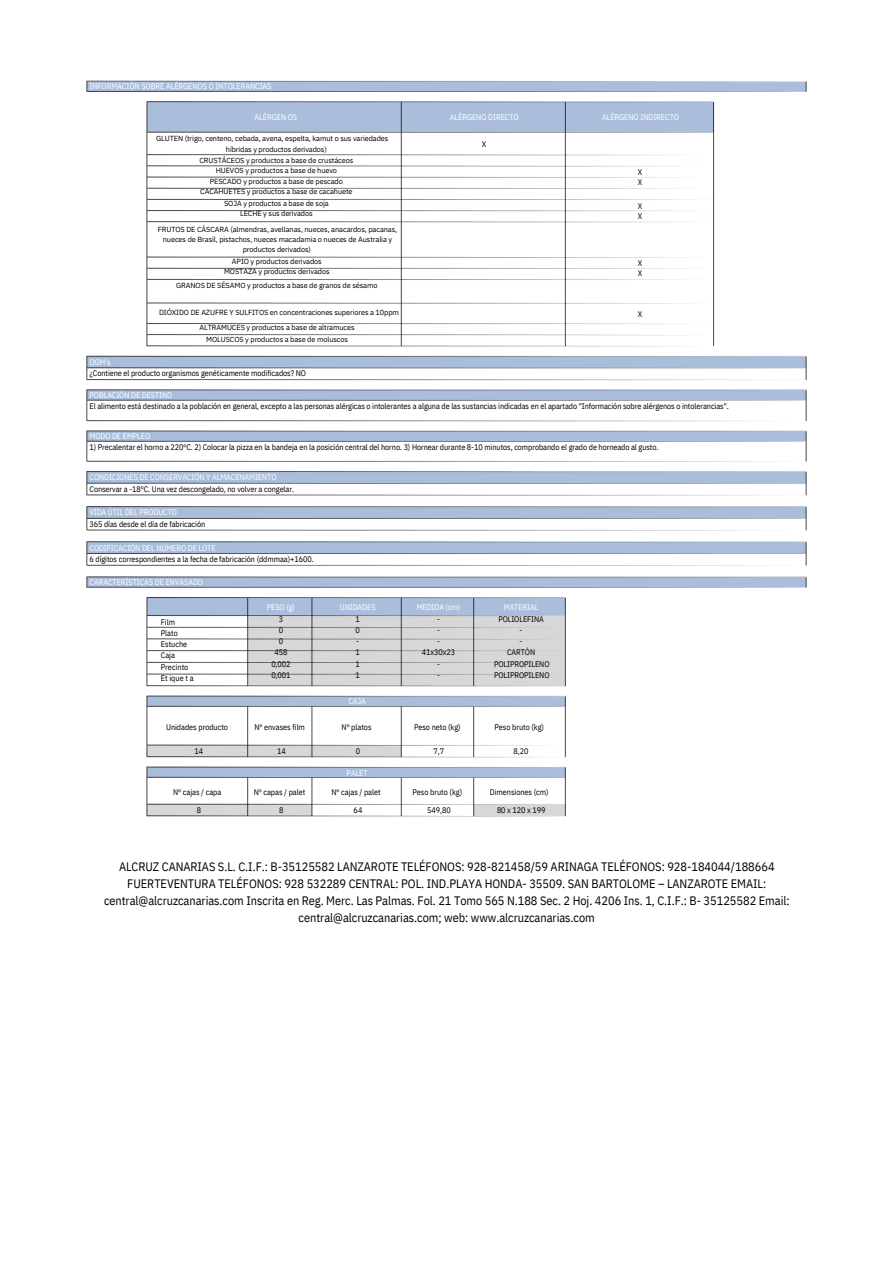
<style>
.page{position:relative;width:894px;height:1264px;background:#fff}
.page>*{position:absolute;margin:0;border:0;box-sizing:border-box;transform-origin:0 0}
.t1{font:12.3px/16.8px "IBM Plex Sans Cond";letter-spacing:-.005em;color:#000;text-align:center}
.t2{font:8.1px/11.2px "IBM Plex Sans Cond";letter-spacing:-.01em;color:#000}
.t3{font:8.1px/11.2px "IBM Plex Sans Cond";letter-spacing:-.005em;color:#fff;text-align:center}
.t4{font:7.35px/10.2px "IBM Plex Sans";letter-spacing:-.015em;color:#000;text-align:center}
.s1{color:#fff}
.s2{color:#000}
</style>
<div class="page">
<img style="left:86px;top:80px;width:721px;height:737px">
<p class="t3" style="left:89px;top:81px;width:183px">INFORMACIÓN SOBRE ALÉRGENOS O INTOLERANCIAS</p>
<p class="t3" style="left:254px;top:112px;width:44px">ALÉRGEN OS</p>
<p class="t4" style="left:156px;top:133px;width:234px">GLUTEN (trigo, centeno, cebada, avena, espelta, kamut o sus variedades</p>
<p class="t4" style="left:226px;top:144px;width:102px">híbridas y productos derivados)</p>
<p class="t4" style="left:199px;top:155px;width:155px">CRUSTÁCEOS y productos a base de crustáceos</p>
<p class="t4" style="left:216px;top:165px;width:123px">HUEVOS y productos a base de huevo</p>
<h2 class="t4" style="left:210px;top:176px;width:134px">PESCADO y productos a base de pescado</h2>
<p class="t4" style="left:200px;top:186px;width:154px">CACAHUETES y productos a base de cacahuete</p>
<p class="t4" style="left:224px;top:198px;width:106px">SOJA y productos a base de soja</p>
<p class="t4" style="left:240px;top:208px;width:74px">LECHE y sus derivados</p>
<p class="t4" style="left:158px;top:224px;width:241px">FRUTOS DE CÁSCARA (almendras, avellanas, nueces, anacardos, pacanas,</p>
<p class="t4" style="left:163px;top:234px;width:231px">nueces de Brasil, pistachos, nueces macadamia o nueces de Australia y</p>
<p class="t4" style="left:243px;top:244px;width:70px">productos derivados)</p>
<p class="t4" style="left:224px;top:256px;width:107px">APIO y productos derivados<br>MOSTAZA y productos derivados</p>
<p class="t4" style="left:176px;top:280px;width:203px">GRANOS DE SÉSAMO y productos a base de granos de sésamo</p>
<p class="t4" style="left:159px;top:307px;width:241px">DIÓXIDO DE AZUFRE Y SULFITOS en concentraciones superiores a 10ppm</p>
<p class="t4" style="left:199px;top:322px;width:157px">ALTRAMUCES y productos a base de altramuces</p>
<h1 class="t4" style="left:206px;top:334px;width:143px">MOLUSCOS y productos a base de moluscos</h1>
<h2 class="t2" style="left:89px;top:356px;width:218px"><span class="s1">OGM's<br></span>¿Contiene el producto organismos genéticamente modificados? NO</h2>
<p class="t3" style="left:449px;top:112px;width:70px">ALÉRGENO DIRECTO</p>
<h2 class="t2" style="left:481px;top:138px;width:6px">X</h2>
<p class="t3" style="left:602px;top:112px;width:78px">ALÉRGENO INDIRECTO</p>
<p class="t2" style="left:637px;top:167px;width:6px;line-height:10.2px">X<br>X</p>
<p class="t2" style="left:637px;top:200px;width:6px;line-height:10.2px">X<br>X</p>
<p class="t2" style="left:637px;top:258px;width:6px;line-height:10.2px">X<br>X</p>
<p class="t2" style="left:637px;top:308px;width:6px">X</p>
<h2 class="t2" style="left:89px;top:389px;width:640px"><span class="s1">POBLACIÓN DE DESTINO<br></span>El alimento está destinado a la población en general, excepto a las personas alérgicas o intolerantes a alguna de las sustancias indicadas en el apartado "Información sobre alérgenos o intolerancias".</h2>
<h2 class="t3" style="left:89px;top:430px;width:62px">MODO DE EMPLEO</h2>
<h2 class="t2" style="left:89px;top:441px;width:570px">1) Precalentar el horno a 220ºC. 2) Colocar la pizza en la bandeja en la posición central del horno. 3) Hornear durante 8-10 minutos, comprobando el grado de horneado al gusto.</h2>
<p class="t2" style="left:89px;top:471px;width:206px"><span class="s1">CONDICIONES DE CONSERVACIÓN Y ALMACENAMIENTO<br></span>Conservar a -18ºC. Una vez descongelado, no volver a congelar.</p>
<h2 class="t2" style="left:89px;top:506px;width:117px"><span class="s1">VIDA ÚTIL DEL PRODUCTO<br></span>365 días desde el día de fabricación</h2>
<p class="t2" style="left:89px;top:542px;width:226px"><span class="s1">CODIFICACIÓN DEL NÚMERO DE LOTE<br></span>6 dígitos correspondientes a la fecha de fabricación (ddmmaa)+1600.</p>
<p class="t3" style="left:89px;top:576px;width:115px">CARACTERÍSTICAS DE ENVASADO</p>
<p class="t2" style="left:161px;top:616px;width:34px">Film<br>Plato<br>Estuche<br>Caja<br>Precinto<br>Et ique t a</p>
<p class="t2" style="left:166px;top:721px;width:63px">Unidades producto</p>
<p class="t2" style="left:194px;top:745px;width:10px">14</p>
<p class="t2" style="left:173px;top:785px;width:50px">Nº cajas / capa</p>
<p class="t2" style="left:197px;top:804px;width:6px">8</p>
<p class="t2" style="left:267px;top:601px;width:30px;text-align:center"><span class="s1">PESO (g)<br></span>3<br>0<br>0<br>458<br>0,002<br>0,001</p>
<p class="t2" style="left:254px;top:721px;width:52px">Nº envases film</p>
<h2 class="t3" style="left:340px;top:601px;width:37px">UNIDADES<br><span class="s2">1<br>0<br>-<br>1<br>1<br>1</span></h2>
<p class="t3" style="left:348px;top:695px;width:19px">CAJA</p>
<p class="t2" style="left:341px;top:721px;width:31px">Nº platos</p>
<p class="t2" style="left:277px;top:745px;width:10px">14</p>
<p class="t2" style="left:355px;top:745px;width:6px">0</p>
<p class="t2" style="left:253px;top:785px;width:53px">Nº capas / palet</p>
<h2 class="t2" style="left:279px;top:804px;width:6px">8</h2>
<h2 class="t3" style="left:346px;top:767px;width:23px">PALET</h2>
<h2 class="t2" style="left:331px;top:786px;width:51px">Nº cajas / palet</h2>
<h2 class="t2" style="left:353px;top:804px;width:10px">64</h2>
<p class="t2" style="left:416px;top:601px;width:45px;text-align:center"><span class="s1">MEDIDA (cm) </span>-<br>-<br>-<br>41x30x23<br>-<br>-</p>
<p class="t2" style="left:494px;top:601px;width:57px;text-align:center"><span class="s1">MATERIAL<br></span>POLIOLEFINA<br>-<br>-<br>CARTÓN<br>POLIPROPILENO<br>POLIPROPILENO</p>
<p class="t2" style="left:414px;top:721px;width:48px">Peso neto (kg)</p>
<p class="t2" style="left:494px;top:721px;width:51px">Peso bruto (kg)</p>
<p class="t2" style="left:433px;top:745px;width:12px">7,7</p>
<p class="t2" style="left:513px;top:745px;width:16px">8,20</p>
<p class="t2" style="left:412px;top:785px;width:51px">Peso bruto (kg)</p>
<p class="t2" style="left:489px;top:785px;width:60px">Dimensiones (cm)</p>
<h2 class="t2" style="left:427px;top:804px;width:25px">549,80</h2>
<p class="t2" style="left:497px;top:804px;width:50px">80 x 120 x 199</p>
<p class="t1" style="left:104px;top:858px;width:687px">ALCRUZ CANARIAS S.L. C.I.F.: B-35125582 LANZAROTE TELÉFONOS: 928-821458/59 ARINAGA TELÉFONOS: 928-184044/188664<br>FUERTEVENTURA TELÉFONOS: 928 532289 CENTRAL: POL. IND.PLAYA HONDA- 35509. SAN BARTOLOME – LANZAROTE EMAIL: central@alcruzcanarias.com Inscrita en Reg. Merc. Las Palmas. Fol. 21 Tomo 565 N.188 Sec. 2 Hoj. 4206 Ins. 1, C.I.F.: B- 35125582 Email: central@alcruzcanarias.com; web: www.alcruzcanarias.com</p>
</div>
